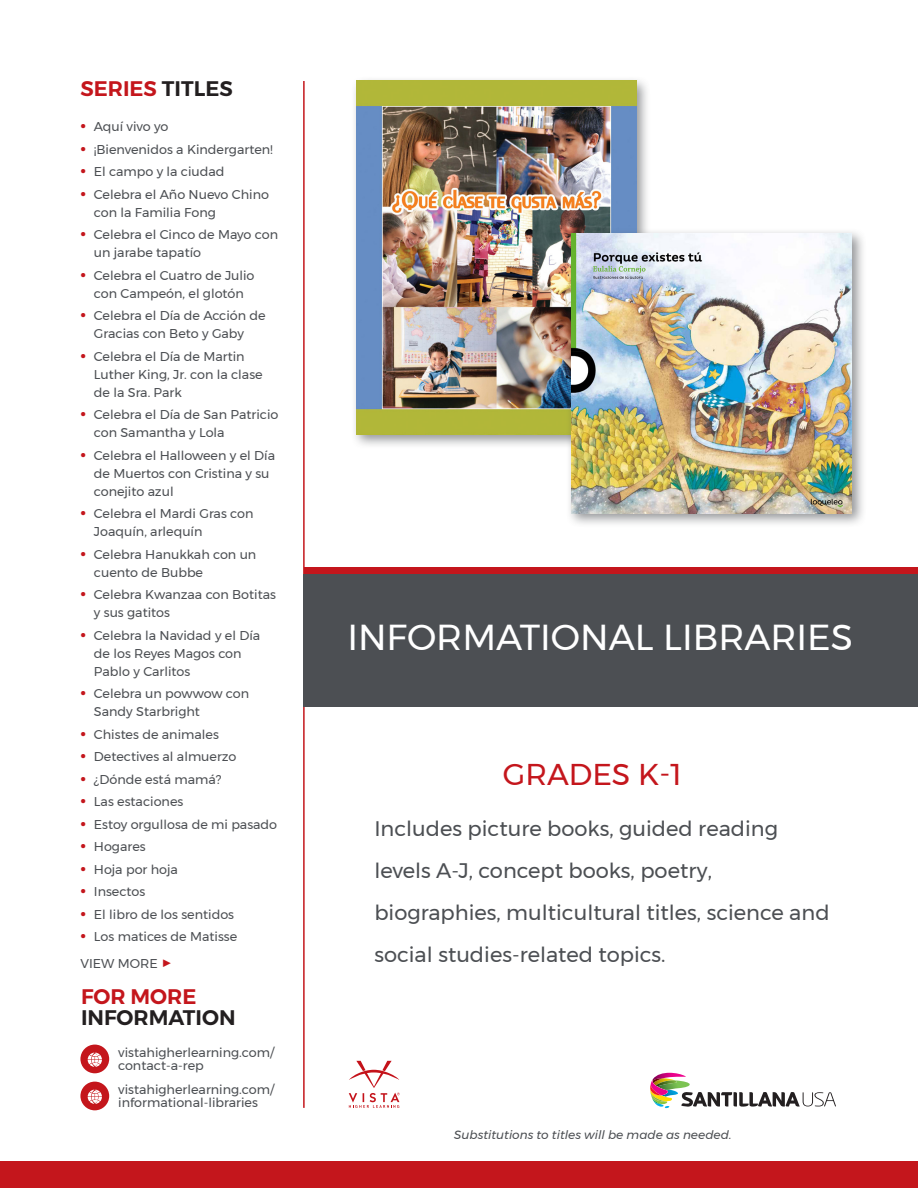
<style>
.page{position:relative;width:918px;height:1188px;background:#fff}
.page>*{position:absolute;margin:0;border:0;box-sizing:border-box;transform-origin:0 0}
.t1{font:36px "Montserrat";color:#fff}
.t2{font:30px "Montserrat";color:#c4161c}
.t3{font:21px/42px "Montserrat";color:#4c4f53}
.t4{font:600 21px "Montserrat";color:#c4161c}
.t5{font:600 21px "Montserrat";color:#231f20}
.body{font:12.75px/18px "Montserrat";color:#4c4f53}
.Body_Bullet{font:12.75px "Montserrat";color:#4c4f53}
.t6{font:italic 12px "Montserrat";color:#4c4f53}
.s1{color:#231f20}
.s2{font-weight:600;font-size:18px;color:#c4161c}
.s3{font-size:18px;color:#c4161c}
</style>
<div class="page">
<div style="left:0;top:1161px;width:918px;height:27px;background:#c4161c"></div>
<hr style="left:303px;top:81px;width:2px;height:1027px;background:#c4161c">
<svg style="left:650px;top:1073px;width:186px;height:35px"></svg>
<svg style="left:349px;top:1061px;width:51px;height:47px"></svg>
<div style="left:304px;top:567px;width:614px;height:132px;background:#c4161c"></div>
<div style="left:303px;top:574px;width:615px;height:132px;background:#4c4f53"></div>
<div style="left:80px;top:1082px;width:29px;height:28px;background:#c4161c;border-radius:50%"></div>
<div style="left:80px;top:1045px;width:29px;height:28px;background:#c4161c;border-radius:50%"></div>
<svg style="left:88px;top:1090px;width:14px;height:14px"></svg>
<svg style="left:88px;top:1053px;width:14px;height:14px"></svg>
<div style="left:351px;top:75px;width:300px;height:375px;background:#4c4f53;opacity:.6"></div>
<img style="left:356px;top:81px;width:280px;height:354px">
<div style="left:566px;top:228px;width:300px;height:300px;background:#4c4f53;opacity:.6"></div>
<img style="left:572px;top:233px;width:280px;height:280px">
<h3 class="t4" style="left:80px;top:72px;width:154px">SERIES <span class="s1">TITLES</span></h3>
<p class="body" style="left:80px;top:117px;width:89px"><span class="s2">•</span> Aquí vivo yo</p>
<p class="body" style="left:80px;top:140px;width:194px"><span class="s2">•</span> ¡Bienvenidos a Kindergarten!</p>
<p class="body" style="left:80px;top:162px;width:146px"><span class="s2">•</span> El campo y la ciudad</p>
<p class="body" style="left:94px;top:185px;width:177px;text-indent:-14px"><span class="s2">•</span> Celebra el Año Nuevo Chino con la Familia Fong</p>
<p class="body" style="left:94px;top:225px;width:186px;text-indent:-14px"><span class="s2">•</span> Celebra el Cinco de Mayo con un jarabe tapatío</p>
<p class="body" style="left:80px;top:266px;width:176px;text-align:center"><span class="s2">•</span> Celebra el Cuatro de Julio con Campeón, el glotón</p>
<p class="body" style="left:94px;top:306px;width:173px;text-indent:-14px"><span class="s2">•</span> Celebra el Día de Acción de<br>Gracias con Beto y Gaby</p>
<p class="body" style="left:94px;top:347px;width:170px;text-indent:-14px"><span class="s2">•</span> Celebra el Día de Martin<br>Luther King, Jr. con la clase de la Sra. Park</p>
<p class="body" style="left:94px;top:405px;width:186px;text-indent:-14px"><span class="s2">•</span> Celebra el Día de San Patricio con Samantha y Lola</p>
<p class="body" style="left:94px;top:446px;width:183px;text-indent:-14px"><span class="s2">•</span> Celebra el Halloween y el Día de Muertos con Cristina y su conejito azul</p>
<p class="body" style="left:94px;top:504px;width:161px;text-indent:-14px"><span class="s2">•</span> Celebra el Mardi Gras con<br>Joaquín, arlequín</p>
<p class="body" style="left:94px;top:545px;width:164px;text-indent:-14px"><span class="s2">•</span> Celebra Hanukkah con un cuento de Bubbe</p>
<p class="body" style="left:94px;top:585px;width:184px;text-indent:-14px"><span class="s2">•</span> Celebra Kwanzaa con Botitas y sus gatitos</p>
<p class="body" style="left:94px;top:626px;width:168px;text-indent:-14px"><span class="s2">•</span> Celebra la Navidad y el Día de los Reyes Magos con<br>Pablo y Carlitos</p>
<p class="body" style="left:94px;top:684px;width:157px;text-indent:-14px"><span class="s2">•</span> Celebra un powwow con<br>Sandy Starbright</p>
<p class="body" style="left:80px;top:725px;width:140px"><span class="s2">•</span> Chistes de animales</p>
<p class="body" style="left:80px;top:747px;width:158px"><span class="s2">•</span> Detectives al almuerzo</p>
<p class="body" style="left:80px;top:770px;width:142px"><span class="s2">•</span> ¿Dónde está mamá?</p>
<p class="body" style="left:80px;top:792px;width:104px"><span class="s2">•</span> Las estaciones</p>
<p class="body" style="left:80px;top:815px;width:198px"><span class="s2">•</span> Estoy orgullosa de mi pasado</p>
<p class="body" style="left:80px;top:837px;width:67px"><span class="s2">•</span> Hogares</p>
<p class="body" style="left:80px;top:860px;width:99px"><span class="s2">•</span> Hoja por hoja</p>
<p class="body" style="left:80px;top:882px;width:66px"><span class="s2">•</span> Insectos</p>
<p class="body" style="left:80px;top:905px;width:155px"><span class="s2">•</span> El libro de los sentidos</p>
<p class="body" style="left:80px;top:927px;width:158px"><span class="s2">•</span> Los matices de Matisse</p>
<p class="Body_Bullet" style="left:80px;top:954px;width:93px">VIEW MORE <span class="s3">▶</span></p>
<h3 class="t4" style="left:81px;top:980px;width:117px">FOR MORE</h3>
<h3 class="t5" style="left:81px;top:1001px;width:156px">INFORMATION</h3>
<p class="body" style="left:118px;top:1046px;width:157px;line-height:13.5px">vistahigherlearning.com/ contact-a-rep</p>
<p class="body" style="left:118px;top:1082px;width:157px;line-height:13.5px">vistahigherlearning.com/ informational-libraries</p>
<p class="t1" style="left:347px;top:610px;width:507px">INFORMATIONAL LIBRARIES</p>
<h1 class="t2" style="left:503px;top:751px;width:180px">GRADES K-1</h1>
<h2 class="t3" style="left:374px;top:807px;width:457px">Includes picture books, guided reading levels A-J, concept books, poetry, biographies, multicultural titles, science and social studies-related topics.</h2>
<p class="t6" style="left:454px;top:1126px;width:279px">Substitutions to titles will be made as needed.</p>
</div>
